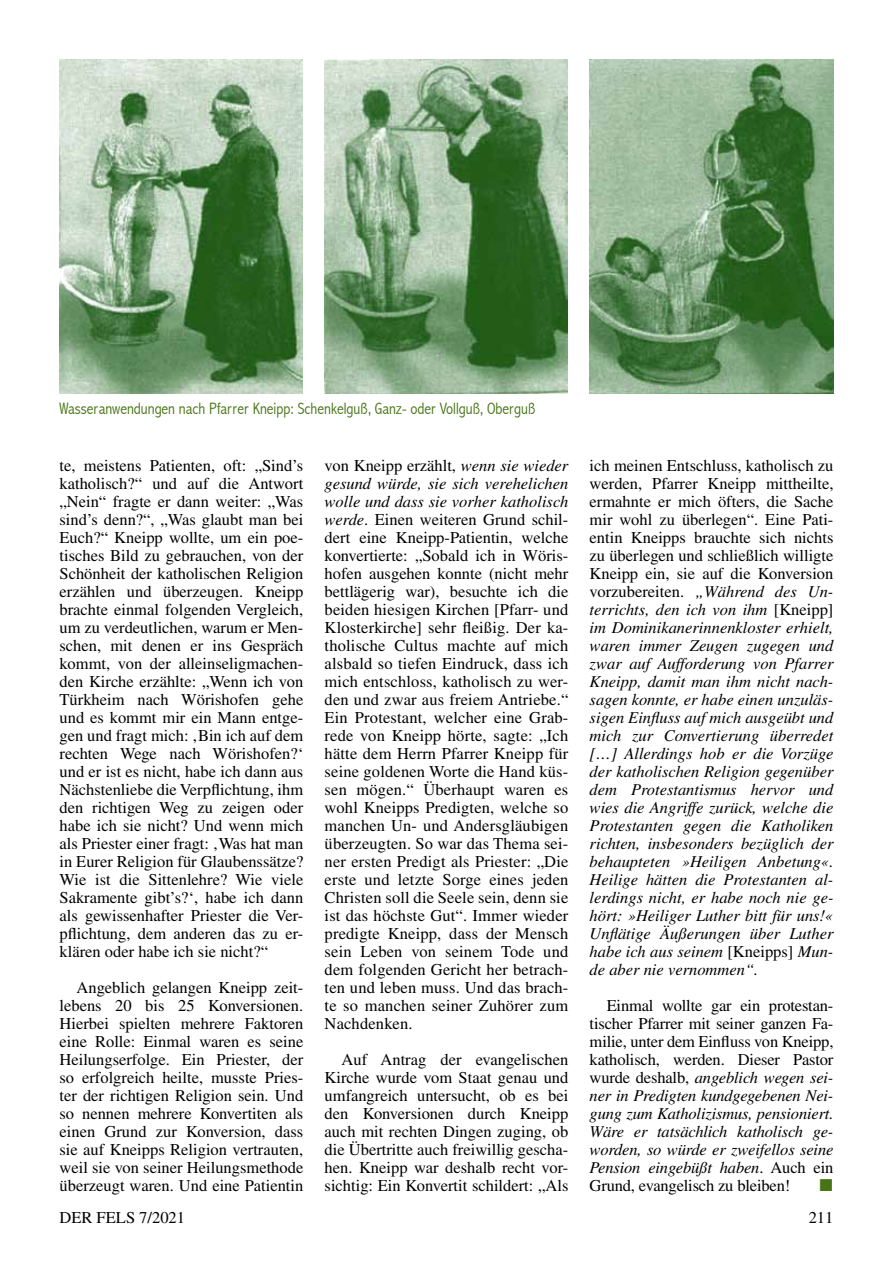
<style>
.page{position:relative;width:893px;height:1263px;background:#fff}
.page>*{position:absolute;margin:0;border:0;box-sizing:border-box;transform-origin:0 0}
.t1{font:16.5px/18px "Times";color:#000;text-align:justify}
.t2{font:italic 16.5px/18px "Times";color:#000;text-align:justify}
.t3{font:300 condensed 16.5px "Abadi";color:#477515}
.s1{font-style:italic}
.s2{font-style:normal}
</style>
<div class="page">
<img style="left:60px;top:59px;width:243px;height:335px">
<img style="left:325px;top:59px;width:243px;height:335px">
<img style="left:590px;top:59px;width:243px;height:335px">
<p class="t3" style="left:60px;top:399px;width:477px">Wasseranwendungen nach Pfarrer Kneipp: Schenkelguß, Ganz- oder Vollguß, Oberguß</p>
<p class="t1" style="left:60px;top:456px;width:245px">te, meistens Patienten, oft: „Sind’s katholisch?“ und auf die Antwort „Nein“ fragte er dann weiter: „Was sind’s denn?“, „Was glaubt man bei Euch?“ Kneipp wollte, um ein poe&shy;tisches Bild zu gebrauchen, von der Schönheit der katholischen Religion erzählen und überzeugen. Kneipp brachte einmal folgenden Vergleich, um zu verdeutlichen, warum er Men&shy;schen, mit denen er ins Gespräch kommt, von der alleinseligmachen&shy;den Kirche erzählte: „Wenn ich von Türkheim nach Wörishofen gehe und es kommt mir ein Mann entge&shy;gen und fragt mich: ‚Bin ich auf dem rechten Wege nach Wörishofen?‘ und er ist es nicht, habe ich dann aus Nächstenliebe die Verpflichtung, ihm den richtigen Weg zu zeigen oder habe ich sie nicht? Und wenn mich als Priester einer fragt: ‚Was hat man in Eurer Religion für Glaubenssätze?<br>Wie ist die Sittenlehre? Wie viele Sakramente gibt’s?‘, habe ich dann als gewissenhafter Priester die Ver&shy;pflichtung, dem anderen das zu er&shy;klären oder habe ich sie nicht?“</p>
<p class="t1" style="left:60px;top:978px;width:245px;text-indent:17px">Angeblich gelangen Kneipp zeit&shy;lebens 20 bis 25 Konversionen.<br>Hierbei spielten mehrere Faktoren eine Rolle: Einmal waren es seine Heilungserfolge. Ein Priester, der so erfolgreich heilte, musste Pries&shy;ter der richtigen Religion sein. Und so nennen mehrere Konvertiten als einen Grund zur Konversion, dass sie auf Kneipps Religion vertrauten, weil sie von seiner Heilungsmethode überzeugt waren. Und eine Patientin</p>
<p class="t1" style="left:325px;top:456px;width:245px">von Kneipp erzählt, <span class="s1">wenn sie wieder gesund würde, sie sich verehelichen wolle und dass sie vorher katholisch werde</span>. Einen weiteren Grund schil&shy;dert eine Kneipp-Patientin, welche konvertierte: „Sobald ich in Wöris&shy;hofen ausgehen konnte (nicht mehr bettlägerig war), besuchte ich die beiden hiesigen Kirchen [Pfarr- und Klosterkirche] sehr fleißig. Der ka&shy;tholische Cultus machte auf mich alsbald so tiefen Eindruck, dass ich mich entschloss, katholisch zu wer&shy;den und zwar aus freiem Antriebe.“ Ein Protestant, welcher eine Grab&shy;rede von Kneipp hörte, sagte: „Ich hätte dem Herrn Pfarrer Kneipp für seine goldenen Worte die Hand küs&shy;sen mögen.“ Überhaupt waren es wohl Kneipps Predigten, welche so manchen Un- und Andersgläubigen überzeugten. So war das Thema sei&shy;ner ersten Predigt als Priester: „Die erste und letzte Sorge eines jeden Christen soll die Seele sein, denn sie ist das höchste Gut“. Immer wieder predigte Kneipp, dass der Mensch sein Leben von seinem Tode und dem folgenden Gericht her betrach&shy;ten und leben muss. Und das brach&shy;te so manchen seiner Zuhörer zum Nachdenken.</p>
<p class="t1" style="left:325px;top:1050px;width:245px;text-indent:17px">Auf Antrag der evangelischen Kirche wurde vom Staat genau und umfangreich untersucht, ob es bei den Konversionen durch Kneipp auch mit rechten Dingen zuging, ob die Übertritte auch freiwillig gescha&shy;hen. Kneipp war deshalb recht vor&shy;sichtig: Ein Konvertit schildert: „Als</p>
<p class="t2" style="left:590px;top:456px;width:245px"><span class="s2">ich meinen Entschluss, katholisch zu werden, Pfarrer Kneipp mittheilte, ermahnte er mich öfters, die Sache mir wohl zu überlegen“. Eine Pati&shy;entin Kneipps brauchte sich nichts zu überlegen und schließlich willigte Kneipp ein, sie auf die Konversion vorzubereiten.</span> „Während des Un&shy;terrichts, den ich von ihm <span class="s2">[Kneipp] </span>im Dominikanerinnenkloster erhielt, waren immer Zeugen zugegen und zwar auf Aufforderung von Pfarrer Kneipp, damit man ihm nicht nach&shy;sagen konnte, er habe einen unzuläs&shy;sigen Einfluss auf mich ausgeübt und mich zur Convertierung überredet […] Allerdings hob er die Vorzüge der katholischen Religion gegenüber dem Protestantismus hervor und wies die Angriffe zurück, welche die Protestanten gegen die Katholiken richten, insbesonders bezüglich der behaupteten »Heiligen Anbetung«.<br>Heilige hätten die Protestanten al&shy;lerdings nicht, er habe noch nie ge&shy;hört: »Heiliger Luther bitt für uns!« Unflätige Äußerungen über Luther habe ich aus seinem <span class="s2">[Kneipps]</span> Mun&shy;de aber nie vernommen“.</p>
<p class="t1" style="left:590px;top:996px;width:245px;text-indent:17px">Einmal wollte gar ein protestan&shy;tischer Pfarrer mit seiner ganzen Fa&shy;milie, unter dem Einfluss von Kneipp, katholisch, werden. Dieser Pastor wurde deshalb, <span class="s1">angeblich wegen sei&shy;ner in Predigten kundgegebenen Nei&shy;gung zum Katholizismus, pensioniert.<br>Wäre er tatsächlich katholisch ge&shy;worden, so würde er zweifellos seine Pension eingebüßt haben</span>. Auch ein Grund, evangelisch zu bleiben!</p>
<p class="t1" style="left:60px;top:1209px;width:127px">DER FELS 7/2021</p>
<p class="t1" style="left:809px;top:1209px;width:26px">211</p>
</div>
